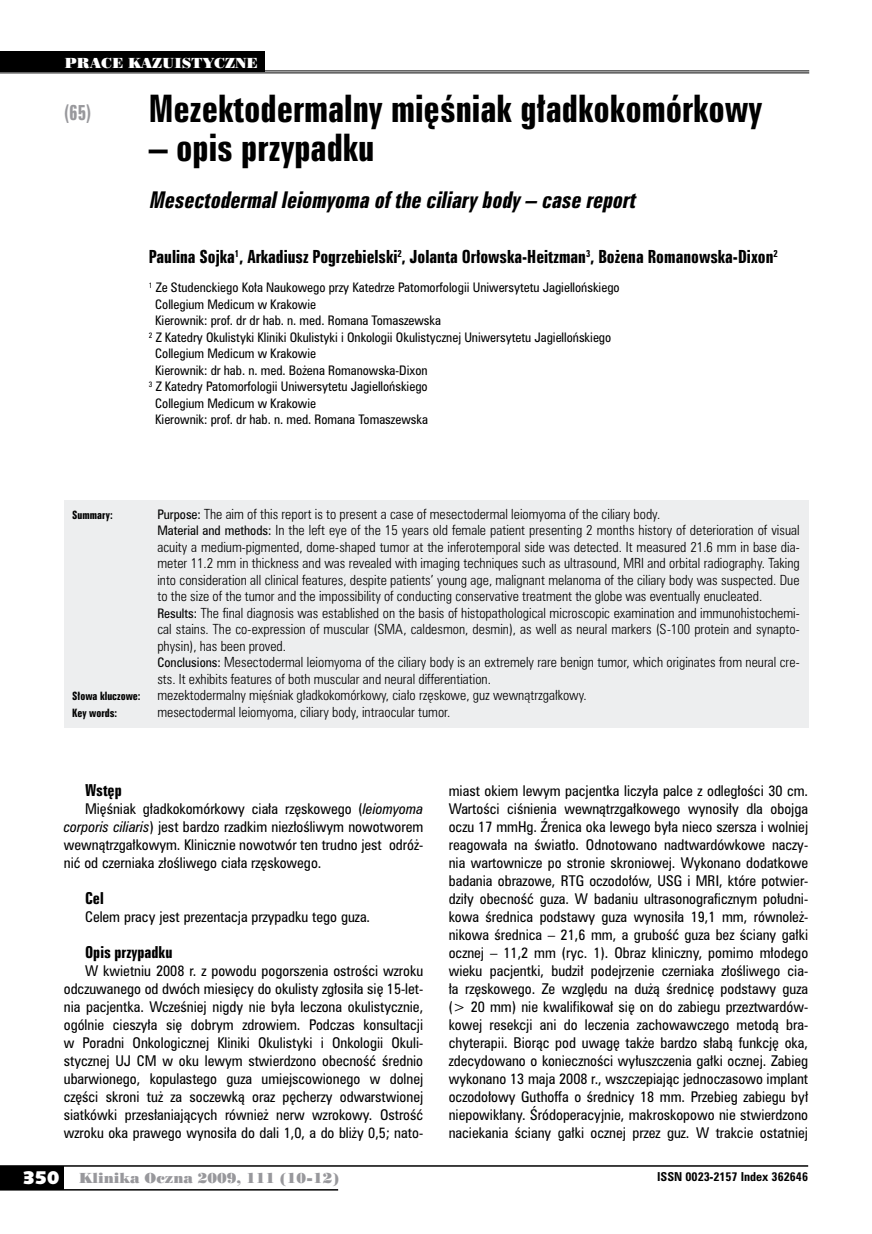
<style>
.page{position:relative;width:872px;height:1234px;background:#fff}
.page>*{position:absolute;margin:0;border:0;box-sizing:border-box;transform-origin:0 0}
.t1{font:34.5px "Zurich Bd X Cn PL";color:#000}
.t2{font:italic 21px "Zurich Bd X Cn PL";color:#000}
.t3{font:19.5px "Zurich Bd X Cn PL";color:#98989c;scale:.9 1}
.t4{font:16.5px "Zurich Bd X Cn PL";color:#000}
.t5{font:15px "Zurich Bd X Cn PL";color:#000}
.t6{font:13.5px/18px "Zurich Cn PL";color:#000;text-align:justify}
.t7{font:13.5px "Poster Bodoni PL";color:#98989c}
.t8{font:13.5px "Poster Bodoni PL";color:#fff}
.t9{font:12.75px/16.5px "Zurich Lt Cn PL";color:#000}
.t10{font:12px "Zurich Cn PL";color:#000}
.t11{font:700 11.25px "Zurich Cn PL";color:#000}
.t12{font:10.5px "Zurich Bd X Cn PL";color:#000}
.s1{font-family:"Zurich Cn PL";font-size:12px}
.s2{font-style:italic}
.s3{font-family:"Humanst 531 U Blk PL";font-size:18px;color:#fff}
</style>
<div class="page">
<div style="left:0;top:1165px;width:64px;height:24px;background:#000"></div>
<hr style="left:0;top:1164px;width:808px;height:2px;background:#000">
<hr style="left:0;top:1188px;width:338px;height:2px;background:#000">
<div style="left:64px;top:500px;width:744px;height:227px;background:#edeeef"></div>
<hr style="left:0;top:70px;width:809px;height:1px;background:#000">
<hr style="left:0;top:72px;width:809px;height:1px;background:#000">
<div style="left:0;top:51px;width:264px;height:21px;background:#000"></div>
<p class="t8" style="left:65px;top:54px;width:195px">PRACE KAZUISTYCZNE</p>
<h3 class="t3" style="left:64px;top:100px;width:32px">(65)</h3>
<h1 class="t1" style="left:149px;top:86px;width:615px">Mezektodermalny mięśniak gładkokomórkowy</h1>
<h1 class="t1" style="left:149px;top:125px;width:227px">– opis przypadku</h1>
<h2 class="t2" style="left:149px;top:186px;width:493px">Mesectodermalleiomyomaofthe ciliarybody– case report</h2>
<p class="t4" style="left:149px;top:245px;width:630px">Paulina Sojka<sup>1</sup>, Arkadiusz Pogrzebielski<sup>2</sup>, Jolanta Orłowska-Heitzman<sup>3</sup>, Bożena Romanowska-Dixon<sup>2</sup></p>
<p class="t10" style="left:149px;top:279px;width:472px"><sup>1</sup> Ze Studenckiego Koła Naukowego przy Katedrze Patomorfologii Uniwersytetu Jagiellońskiego</p>
<p class="t10" style="left:155px;top:296px;width:162px">Collegium Medicum w Krakowie</p>
<p class="t10" style="left:155px;top:312px;width:287px">Kierownik: prof. dr dr hab. n. med. Romana Tomaszewska</p>
<p class="t10" style="left:149px;top:329px;width:464px"><sup>2</sup> Z Katedry Okulistyki Kliniki Okulistyki i Onkologii Okulistycznej Uniwersytetu Jagiellońskiego</p>
<p class="t10" style="left:155px;top:345px;width:162px">Collegium Medicum w Krakowie</p>
<p class="t10" style="left:155px;top:362px;width:274px">Kierownik: dr hab. n. med. Bożena Romanowska-Dixon</p>
<p class="t10" style="left:149px;top:378px;width:280px"><sup>3</sup> Z Katedry Patomorfologii Uniwersytetu Jagiellońskiego</p>
<p class="t10" style="left:155px;top:395px;width:162px">Collegium Medicum w Krakowie</p>
<p class="t10" style="left:155px;top:411px;width:274px">Kierownik: prof. dr hab. n. med. Romana Tomaszewska</p>
<p class="t12" style="left:72px;top:507px;width:42px">Summary:</p>
<p class="t9" style="left:157px;top:505px;width:644px"><span class="s1">Purpose:</span> The aim of this report is to present a case of mesectodermal leiomyoma of the ciliary body.<br><span class="s1">Material and methods:</span> In the left eye of the 15 years old female patient presenting 2 months history of deterioration of visual acuity a medium-pigmented, dome-shaped tumor at the inferotemporal side was detected. It measured 21.6 mm in base dia&shy;meter 11.2 mm in thickness and was revealed with imaging techniques such as ultrasound, MRI and orbital radiography. Taking into consideration all clinical features, despite patients’ young age, malignant melanoma of the ciliary body was suspected. Due to the size of the tumor and the impossibility of conducting conservative treatment the globe was eventually enucleated.<br><span class="s1">Results:</span> The final diagnosis was established on the basis of histopathological microscopic examination and immunohistochemi&shy;cal stains. The co-expression of muscular (SMA, caldesmon, desmin), as well as neural markers (S-100 protein and synapto&shy;physin), has been proved.<br><span class="s1">Conclusions:</span> Mesectodermal leiomyoma of the ciliary body is an extremely rare benign tumor, which originates from neural cre&shy;sts. It exhibits features of both muscular and neural differentiation.</p>
<p class="t12" style="left:72px;top:689px;width:70px">Słowa kluczowe:</p>
<p class="t9" style="left:157px;top:687px;width:431px">mezektodermalny mięśniak gładkokomórkowy, ciało rzęskowe, guz wewnątrzgałkowy.</p>
<p class="t12" style="left:72px;top:705px;width:46px">Key words:</p>
<p class="t9" style="left:157px;top:703px;width:294px">mesectodermal leiomyoma, ciliary body, intraocular tumor.</p>
<p class="t5" style="left:85px;top:780px;width:38px">Wstęp</p>
<p class="t6" style="left:64px;top:799px;width:361px;text-indent:21px">Mięśniak gładkokomórkowy ciała rzęskowego (<span class="s2">leiomyoma corporis ciliaris</span>) jest bardzo rzadkim niezłośliwym nowotworem wewnątrzgałkowym. Klinicznie nowotwór ten trudno jest odróż&shy;nić od czerniaka złośliwego ciała rzęskowego.</p>
<p class="t5" style="left:85px;top:888px;width:20px">Cel</p>
<p class="t6" style="left:85px;top:907px;width:287px">Celem pracy jest prezentacja przypadku tego guza.</p>
<p class="t5" style="left:85px;top:942px;width:89px">Opis przypadku</p>
<p class="t6" style="left:64px;top:961px;width:361px;text-indent:21px">W kwietniu 2008 r. z powodu pogorszenia ostrości wzroku odczuwanego od dwóch miesięcy do okulisty zgłosiła się 15-let&shy;nia pacjentka. Wcześniej nigdy nie była leczona okulistycznie, ogólnie cieszyła się dobrym zdrowiem. Podczas konsultacji w Poradni Onkologicznej Kliniki Okulistyki i Onkologii Okuli&shy;stycznej UJ CM w oku lewym stwierdzono obecność średnio ubarwionego, kopulastego guza umiejscowionego w dolnej części skroni tuż za soczewką oraz pęcherzy odwarstwionej siatkówki przesłaniających również nerw wzrokowy. Ostrość wzroku oka prawego wynosiła do dali 1,0, a do bliży 0,5; nato-</p>
<p class="t6" style="left:449px;top:781px;width:361px">miast okiem lewym pacjentka liczyła palce z odległości 30 cm.<br>Wartości ciśnienia wewnątrzgałkowego wynosiły dla obojga oczu 17 mmHg. Źrenica oka lewego była nieco szersza i wolniej reagowała na światło. Odnotowano nadtwardówkowe naczy&shy;nia wartownicze po stronie skroniowej. Wykonano dodatkowe badania obrazowe, RTG oczodołów, USG i MRI, które potwier&shy;dziły obecność guza. W badaniu ultrasonograficznym południ&shy;kowa średnica podstawy guza wynosiła 19,1 mm, równoleż&shy;nikowa średnica – 21,6 mm, a grubość guza bez ściany gałki ocznej – 11,2 mm (ryc. 1). Obraz kliniczny, pomimo młodego wieku pacjentki, budził podejrzenie czerniaka złośliwego cia&shy;ła rzęskowego. Ze względu na dużą średnicę podstawy guza (&gt; 20 mm) nie kwalifikował się on do zabiegu przeztwardów&shy;kowej resekcji ani do leczenia zachowawczego metodą bra&shy;chyterapii. Biorąc pod uwagę także bardzo słabą funkcję oka, zdecydowano o konieczności wyłuszczenia gałki ocznej. Zabieg wykonano 13 maja 2008 r., wszczepiając jednoczasowo implant oczodołowy Guthoffa o średnicy 18 mm. Przebieg zabiegu był niepowikłany. Śródoperacyjnie, makroskopowo nie stwierdzono naciekania ściany gałki ocznej przez guz. W trakcie ostatniej</p>
<p class="t7" style="left:23px;top:1168px;width:318px"><span class="s3">350</span> Klinika Oczna 2009, 111 (10-12)</p>
<p class="t11" style="left:657px;top:1168px;width:152px">ISSN 0023-2157 Index 362646</p>
</div>
